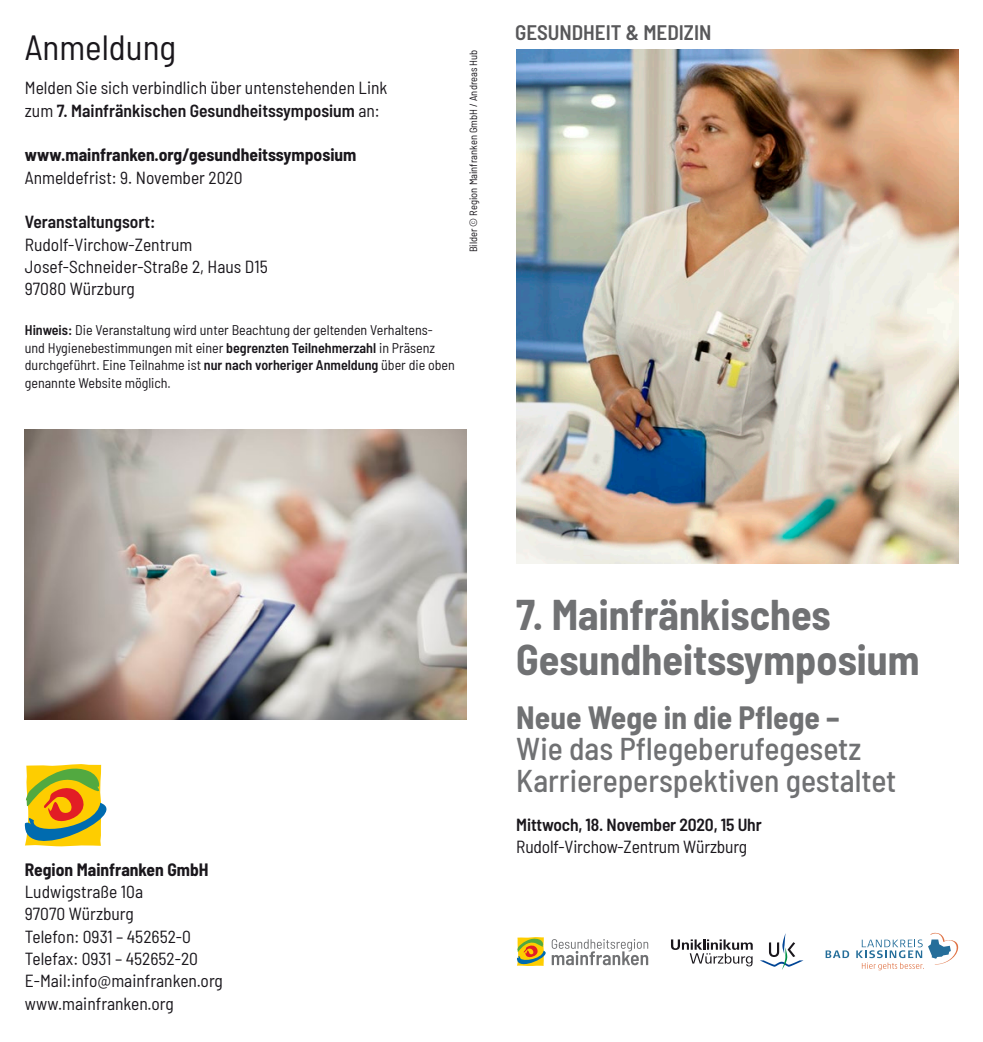
<style>
.page{position:relative;width:983px;height:1042px;background:#fff}
.page>*{position:absolute;margin:0;border:0;box-sizing:border-box;transform-origin:0 0}
.t1{font:700 semi-condensed 42px/44.6px "Barlow";color:#707173}
.t2{font:semi-condensed 35px "Barlow";color:#1a171c}
.t3{font:500 semi-condensed 31.5px/31.5px "Barlow";color:#707173}
.t4{font:700 semi-condensed 31.5px "Barlow";color:#707173}
.t5{font:600 semi-condensed 21px "Barlow";color:#58585a}
.t6{font:semi-condensed 17.5px/22.4px "Barlow";color:#1a171c}
.t7{font:700 semi-condensed 17.5px "Barlow";color:#1a171c}
.t8{font:600 semi-condensed 17.5px "Barlow";letter-spacing:-.01em;color:#1a171c}
.t9{font:semi-condensed 14px/17.5px "Barlow";color:#1a171c}
.t10{font:semi-condensed 10.5px "Barlow";color:#1a171c}
.s1{font-weight:600}
</style>
<div class="page">
<img style="left:516px;top:50px;width:441px;height:513px">
<img style="left:25px;top:429px;width:441px;height:290px">
<svg style="left:825px;top:950px;width:23px;height:8px"></svg>
<svg style="left:856px;top:932px;width:102px;height:38px"></svg>
<svg style="left:671px;top:939px;width:81px;height:27px"></svg>
<svg style="left:760px;top:933px;width:43px;height:37px"></svg>
<svg style="left:517px;top:937px;width:131px;height:29px"></svg>
<svg style="left:24px;top:764px;width:83px;height:83px;background:#c4af42"></svg>
<h2 class="t2" style="left:25px;top:22px;width:153px">Anmeldung</h2>
<p class="t6" style="left:25px;top:75px;width:364px">Melden Sie sich verbindlich über untenstehenden Link zum <span class="s1">7. Mainfränkischen Gesundheitssymposium</span> an:</p>
<p class="t7" style="left:25px;top:142px;width:333px">www.mainfranken.org/gesundheitssymposium</p>
<p class="t6" style="left:25px;top:165px;width:219px">Anmeldefrist: 9. November 2020</p>
<p class="t8" style="left:25px;top:209px;width:132px">Veranstaltungsort:</p>
<p class="t6" style="left:25px;top:232px;width:244px">Rudolf-Virchow-Zentrum<br>Josef-Schneider-Straße 2, Haus D15<br>97080 Würzburg</p>
<p class="t9" style="left:25px;top:320px;width:431px"><span class="s1">Hinweis:</span> Die Veranstaltung wird unter Beachtung der geltenden Verhaltens&shy;und Hygienebestimmungen mit einer <span class="s1">begrenzten Teilnehmerzahl</span> in Präsenz durchgeführt. Eine Teilnahme ist <span class="s1">nur nach vorheriger Anmeldung</span> über die oben genannte Website möglich.</p>
<p class="t10" style="left:465px;top:252px;width:204px;rotate:-90deg">Bilder © Region Mainfranken GmbH / Andreas Hub</p>
<p class="t5" style="left:515px;top:17px;width:198px">GESUNDHEIT &amp; MEDIZIN</p>
<p class="t7" style="left:25px;top:857px;width:185px">Region Mainfranken GmbH</p>
<p class="t6" style="left:25px;top:879px;width:199px">Ludwigstraße 10a<br>97070 Würzburg<br>Telefon: 0931 – 452652-0<br>Telefax: 0931 – 452652-20<br>E-Mail:info@mainfranken.org www.mainfranken.org</p>
<h1 class="t1" style="left:516px;top:590px;width:404px">7. Mainfränkisches<br>Gesundheitssymposium</h1>
<h3 class="t4" style="left:516px;top:694px;width:325px">Neue Wege in die Pflege –</h3>
<h3 class="t3" style="left:516px;top:730px;width:381px">Wie das Pflegeberufegesetz<br>Karriereperspektiven gestaltet</h3>
<p class="t8" style="left:516px;top:812px;width:247px">Mittwoch, 18. November 2020, 15 Uhr</p>
<p class="t6" style="left:516px;top:834px;width:232px">Rudolf-Virchow-Zentrum Würzburg</p>
</div>
